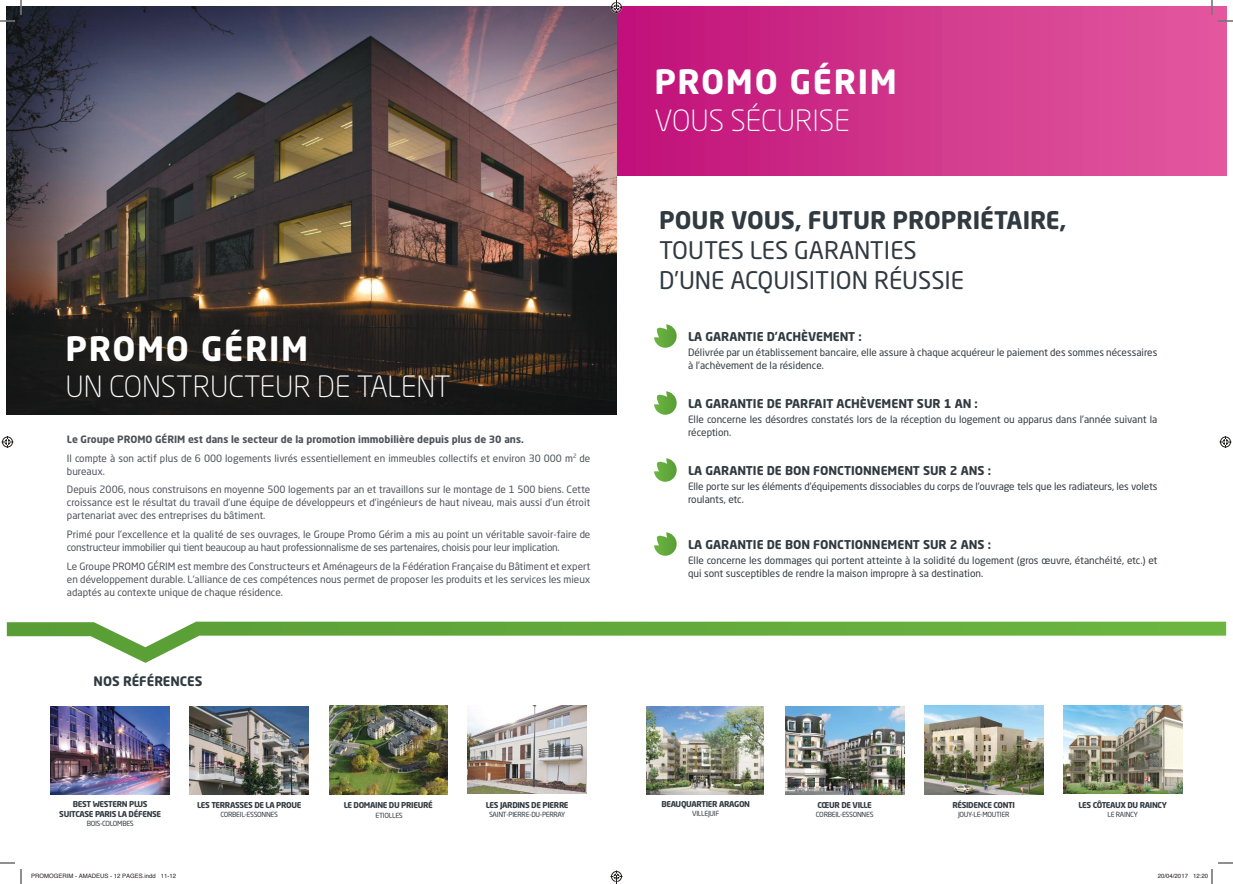
<style>
.page{position:relative;width:1233px;height:884px;background:#fff}
.page>*{position:absolute;margin:0;border:0;box-sizing:border-box;transform-origin:0 0}
.t1{font:700 33.2px "Neo Sans Std";letter-spacing:.05em;color:#fff}
.t2{font:300 29px "Neo Sans Std";color:#fff}
.t3{font:24px/30px "Neo Sans Std";color:#313a41}
.t4{font:700 24px "Neo Sans Std";color:#313a41}
.t5{font:700 13px "Neo Sans Std";color:#313a41}
.t6{font:700 12px "Neo Sans Std";color:#313a41}
.t7{font:10px/13px "Neo Sans Std";color:#4d535a}
.t8{font:10px/13px "Neo Sans Std";color:#313a41}
.t9{font:10px/13px "Neo Sans Std";letter-spacing:-.02em;color:#4d535a}
.t10{font:700 8px/10px "Neo Sans Std";letter-spacing:-.04em;color:#313a41;text-align:center}
.t11{font:7px "Neo Sans Std";letter-spacing:-.04em;color:#313a41}
.t12{font:6px "Helvetica";color:#241f1f}
.s1{font-weight:700}
</style>
<div class="page">
<div style="left:616px;top:7px;width:610px;height:168px;background:linear-gradient(to right,#c01179,#e35b9f)"></div>
<img style="left:7px;top:7px;width:609px;height:408px">
<svg style="left:7px;top:622px;width:1219px;height:41px"></svg>
<img style="left:190px;top:706px;width:119px;height:88px">
<img style="left:785px;top:706px;width:119px;height:88px">
<img style="left:329px;top:706px;width:118px;height:88px">
<img style="left:924px;top:706px;width:119px;height:88px">
<img style="left:468px;top:706px;width:119px;height:88px">
<img style="left:1063px;top:706px;width:119px;height:88px">
<img style="left:51px;top:706px;width:119px;height:88px">
<img style="left:646px;top:706px;width:117px;height:88px">
<svg style="left:654px;top:324px;width:23px;height:24px"></svg>
<svg style="left:654px;top:391px;width:23px;height:24px"></svg>
<svg style="left:654px;top:458px;width:23px;height:24px"></svg>
<svg style="left:654px;top:532px;width:23px;height:24px"></svg>
<svg style="left:1218px;top:20px;width:15px;height:2px"></svg>
<svg style="left:1218px;top:862px;width:15px;height:2px"></svg>
<svg style="left:0;top:0;width:22px;height:22px"></svg>
<svg style="left:0;top:862px;width:22px;height:22px"></svg>
<svg style="left:1211px;top:0;width:1px;height:15px"></svg>
<svg style="left:2px;top:436px;width:12px;height:12px"></svg>
<svg style="left:1219px;top:436px;width:12px;height:12px"></svg>
<svg style="left:1211px;top:869px;width:1px;height:15px"></svg>
<svg style="left:610px;top:0;width:12px;height:14px"></svg>
<svg style="left:610px;top:870px;width:12px;height:14px"></svg>
<h1 class="t1" style="left:654px;top:60px;width:244px">PROMO GÉRIM</h1>
<h1 class="t1" style="left:66px;top:328px;width:244px">PROMO GÉRIM</h1>
<h2 class="t2" style="left:66px;top:369px;width:387px">UN CONSTRUCTEUR DE TALENT</h2>
<p class="t7" style="left:67px;top:430px;width:525px;line-height:18.7px"><span class="s1">Le Groupe PROMO GÉRIM est dans le secteur de la promotion immobilière depuis plus de 30 ans.<br></span>Il compte à son actif plus de 6 000 logements livrés essentiellement en immeubles collectifs et environ 30 000 m<sup>2</sup> de</p>
<p class="t7" style="left:67px;top:461px;width:525px;line-height:18.7px">bureaux.<br>Depuis 2006, nous construisons en moyenne 500 logements par an et travaillons sur le montage de 1 500 biens. Cette</p>
<p class="t7" style="left:67px;top:496px;width:525px">croissance est le résultat du travail d’une équipe de développeurs et d’ingénieurs de haut niveau, mais aussi d’un étroit partenariat avec des entreprises du bâtiment.</p>
<p class="t9" style="left:67px;top:528px;width:525px">Primé pour l’excellence et la qualité de ses ouvrages, le Groupe Promo Gérim a mis au point un véritable savoir-faire de constructeur immobilier qui tient beaucoup au haut professionnalisme de ses partenaires, choisis pour leur implication.</p>
<p class="t7" style="left:67px;top:559px;width:525px;text-align:justify">Le Groupe PROMO GÉRIM est membre des Constructeurs et Aménageurs de la Fédération Française du Bâtiment et expert en développement durable. L’alliance de ces compétences nous permet de proposer les produits et les services les mieux adaptés au contexte unique de chaque résidence.</p>
<h3 class="t5" style="left:94px;top:673px;width:110px">NOS RÉFÉRENCES</h3>
<p class="t10" style="left:59px;top:799px;width:103px">BEST WESTERN PLUS<br>SUITCASE PARIS LA DÉFENSE</p>
<p class="t11" style="left:87px;top:819px;width:49px">BOIS-COLOMBES</p>
<p class="t10" style="left:197px;top:799px;width:106px">LES TERRASSES DE LA PROUE</p>
<p class="t11" style="left:220px;top:810px;width:59px">CORBEIL-ESSONNES</p>
<p class="t10" style="left:344px;top:799px;width:90px">LE DOMAINE DU PRIEURÉ</p>
<p class="t11" style="left:375px;top:811px;width:29px">ETIOLLES</p>
<p class="t10" style="left:486px;top:799px;width:84px">LES JARDINS DE PIERRE</p>
<p class="t11" style="left:489px;top:810px;width:78px">SAINT-PIERRE-DU-PERRAY</p>
<h2 class="t2" style="left:654px;top:103px;width:197px">VOUS SÉCURISE</h2>
<h3 class="t4" style="left:659px;top:205px;width:409px">POUR VOUS, FUTUR PROPRIÉTAIRE,</h3>
<h3 class="t3" style="left:659px;top:235px;width:306px">TOUTES LES GARANTIES<br>D’UNE ACQUISITION RÉUSSIE</h3>
<p class="t6" style="left:688px;top:328px;width:175px">LA GARANTIE D’ACHÈVEMENT :</p>
<p class="t8" style="left:688px;top:346px;width:471px">Délivrée par un établissement bancaire, elle assure à chaque acquéreur le paiement des sommes nécessaires à l’achèvement de la résidence.</p>
<p class="t6" style="left:688px;top:395px;width:291px">LA GARANTIE DE PARFAIT ACHÈVEMENT SUR 1 AN :</p>
<p class="t8" style="left:688px;top:413px;width:471px">Elle concerne les désordres constatés lors de la réception du logement ou apparus dans l’année suivant la réception.</p>
<p class="t6" style="left:688px;top:462px;width:304px">LA GARANTIE DE BON FONCTIONNEMENT SUR 2 ANS :</p>
<p class="t8" style="left:688px;top:480px;width:471px">Elle porte sur les éléments d’équipements dissociables du corps de l’ouvrage tels que les radiateurs, les volets roulants, etc.</p>
<p class="t6" style="left:688px;top:536px;width:304px">LA GARANTIE DE BON FONCTIONNEMENT SUR 2 ANS :</p>
<p class="t8" style="left:688px;top:554px;width:471px">Elle concerne les dommages qui portent atteinte à la solidité du logement (gros œuvre, étanchéité, etc.) et qui sont susceptibles de rendre la maison impropre à sa destination.</p>
<p class="t10" style="left:661px;top:799px;width:90px">BEAUQUARTIER ARAGON</p>
<p class="t11" style="left:692px;top:809px;width:29px">VILLEJUIF</p>
<p class="t10" style="left:817px;top:799px;width:56px">CŒUR DE VILLE</p>
<p class="t11" style="left:816px;top:810px;width:59px">CORBEIL-ESSONNES</p>
<p class="t10" style="left:952px;top:799px;width:64px">RÉSIDENCE CONTI</p>
<p class="t11" style="left:958px;top:810px;width:53px">JOUY-LE-MOUTIER</p>
<p class="t10" style="left:1078px;top:799px;width:90px">LES CÔTEAUX DU RAINCY</p>
<p class="t11" style="left:1107px;top:810px;width:32px">LE RAINCY</p>
<p class="t12" style="left:31px;top:871px;width:147px">PROMOGERIM - AMADEUS - 12 PAGES.indd 11-12</p>
<p class="t12" style="left:1158px;top:871px;width:52px">20/04/2017 12:20</p>
</div>
